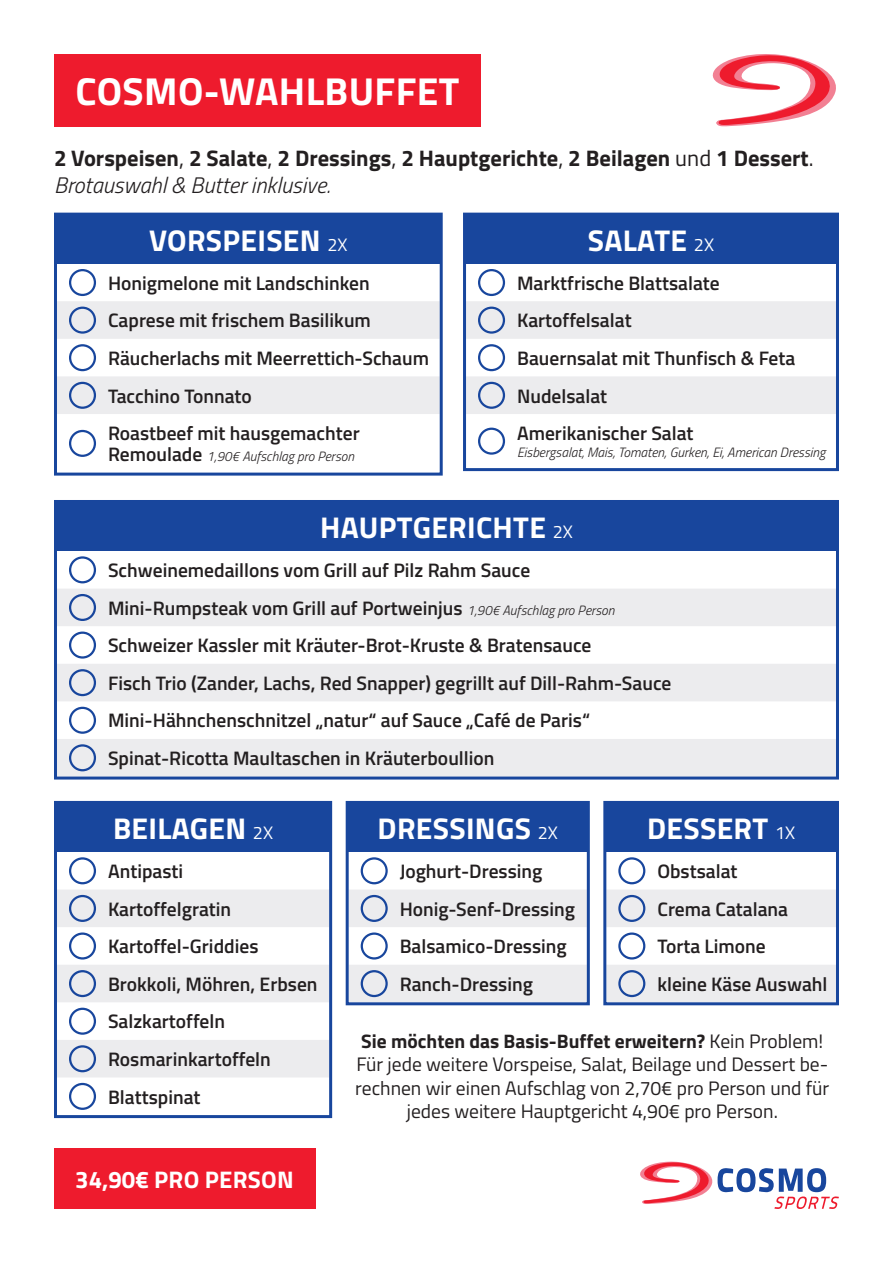
<style>
.page{position:relative;width:893px;height:1263px;background:#fff}
.page>*{position:absolute;margin:0;border:0;box-sizing:border-box;transform-origin:0 0}
.t1{font:700 39px "Titillium";letter-spacing:.01em;color:#fff}
.t2{font:700 30px "Titillium";letter-spacing:.01em;color:#fff}
.t3{font:700 24px "Titillium";letter-spacing:.01em;color:#fff}
.t4{font:700 22.5px/27px "Titillium";color:#231f20}
.t5{font:600 19.5px "Titillium";color:#231f20}
.t6{font:19.5px/23.4px "Titillium";color:#231f20;text-align:center}
.t7{font:700 19.5px "Titillium";color:#231f20}
.t8{font:italic 300 13.5px "Titillium";color:#231f20}
.s1{font-weight:400}
.s2{font-weight:300;font-style:italic}
.s3{font-weight:400;font-size:18px}
.s4{font-weight:600;font-style:normal;font-size:19.5px}
.s5{font-weight:300;font-style:italic;font-size:13.5px}
</style>
<div class="page">
<div style="left:54px;top:54px;width:427px;height:72px;background:#ee1b2d"></div>
<div style="left:54px;top:1148px;width:261px;height:61px;background:#ee1b2d"></div>
<svg style="left:712px;top:54px;width:124px;height:72px"></svg>
<div style="left:57px;top:216px;width:383px;height:48px;background:#18469d"></div>
<svg style="left:58px;top:301px;width:381px;height:113px"></svg>
<div style="left:69px;top:269px;width:27px;height:27px;border:2px solid #18469d;border-radius:50%"></div>
<div style="left:69px;top:307px;width:27px;height:27px;border:2px solid #18469d;border-radius:50%"></div>
<div style="left:69px;top:344px;width:27px;height:27px;border:2px solid #18469d;border-radius:50%"></div>
<div style="left:69px;top:382px;width:27px;height:27px;border:2px solid #18469d;border-radius:50%"></div>
<div style="left:69px;top:430px;width:27px;height:27px;border:2px solid #18469d;border-radius:50%"></div>
<div style="left:54px;top:213px;width:389px;height:263px;border:3px solid #18469d"></div>
<svg style="left:640px;top:1161px;width:199px;height:48px"></svg>
<div style="left:466px;top:216px;width:370px;height:48px;background:#18469d"></div>
<svg style="left:467px;top:301px;width:368px;height:113px"></svg>
<div style="left:478px;top:269px;width:27px;height:27px;border:2px solid #18469d;border-radius:50%"></div>
<div style="left:478px;top:307px;width:27px;height:27px;border:2px solid #18469d;border-radius:50%"></div>
<div style="left:478px;top:344px;width:27px;height:27px;border:2px solid #18469d;border-radius:50%"></div>
<div style="left:478px;top:382px;width:27px;height:27px;border:2px solid #18469d;border-radius:50%"></div>
<div style="left:478px;top:428px;width:27px;height:27px;border:2px solid #18469d;border-radius:50%"></div>
<div style="left:463px;top:213px;width:376px;height:258px;border:3px solid #18469d"></div>
<div style="left:57px;top:503px;width:779px;height:48px;background:#18469d"></div>
<svg style="left:58px;top:589px;width:777px;height:186px;fill:#ececee"></svg>
<div style="left:69px;top:556px;width:27px;height:27px;border:2px solid #18469d;border-radius:50%"></div>
<div style="left:69px;top:594px;width:27px;height:27px;border:2px solid #18469d;border-radius:50%"></div>
<div style="left:69px;top:631px;width:27px;height:28px;border:2px solid #18469d;border-radius:50%"></div>
<div style="left:69px;top:669px;width:27px;height:27px;border:2px solid #18469d;border-radius:50%"></div>
<div style="left:69px;top:707px;width:27px;height:27px;border:2px solid #18469d;border-radius:50%"></div>
<div style="left:69px;top:744px;width:27px;height:27px;border:2px solid #18469d;border-radius:50%"></div>
<div style="left:54px;top:500px;width:785px;height:279px;border:3px solid #18469d"></div>
<div style="left:57px;top:804px;width:272px;height:48px;background:#18469d"></div>
<svg style="left:58px;top:890px;width:270px;height:187px;fill:#ececee"></svg>
<div style="left:69px;top:857px;width:27px;height:27px;border:2px solid #18469d;border-radius:50%"></div>
<div style="left:69px;top:895px;width:27px;height:27px;border:2px solid #18469d;border-radius:50%"></div>
<div style="left:69px;top:932px;width:27px;height:27px;border:2px solid #18469d;border-radius:50%"></div>
<div style="left:69px;top:970px;width:27px;height:27px;border:2px solid #18469d;border-radius:50%"></div>
<div style="left:69px;top:1008px;width:27px;height:27px;border:2px solid #18469d;border-radius:50%"></div>
<div style="left:69px;top:1045px;width:27px;height:27px;border:2px solid #18469d;border-radius:50%"></div>
<div style="left:69px;top:1083px;width:27px;height:27px;border:2px solid #18469d;border-radius:50%"></div>
<div style="left:54px;top:801px;width:278px;height:317px;border:3px solid #18469d"></div>
<div style="left:349px;top:804px;width:238px;height:48px;background:#18469d"></div>
<svg style="left:350px;top:890px;width:236px;height:111px"></svg>
<div style="left:361px;top:857px;width:27px;height:27px;border:2px solid #18469d;border-radius:50%"></div>
<div style="left:361px;top:895px;width:27px;height:27px;border:2px solid #18469d;border-radius:50%"></div>
<div style="left:361px;top:932px;width:27px;height:27px;border:2px solid #18469d;border-radius:50%"></div>
<div style="left:361px;top:970px;width:27px;height:27px;border:2px solid #18469d;border-radius:50%"></div>
<div style="left:346px;top:801px;width:244px;height:204px;border:3px solid #18469d"></div>
<div style="left:606px;top:804px;width:230px;height:48px;background:#18469d"></div>
<svg style="left:607px;top:890px;width:228px;height:111px"></svg>
<div style="left:618px;top:857px;width:27px;height:27px;border:2px solid #18469d;border-radius:50%"></div>
<div style="left:618px;top:895px;width:27px;height:27px;border:2px solid #18469d;border-radius:50%"></div>
<div style="left:618px;top:932px;width:27px;height:27px;border:2px solid #18469d;border-radius:50%"></div>
<div style="left:618px;top:970px;width:27px;height:27px;border:2px solid #18469d;border-radius:50%"></div>
<div style="left:603px;top:801px;width:236px;height:204px;border:3px solid #18469d"></div>
<p class="t1" style="left:75px;top:61px;width:385px">COSMO-WAHLBUFFET</p>
<p class="t4" style="left:54px;top:143px;width:761px">2 Vorspeisen<span class="s1">,</span> 2 Salate<span class="s1">,</span> 2 Dressings<span class="s1">,</span> 2 Hauptgerichte<span class="s1">,</span> 2 Beilagen <span class="s1">und</span> 1 Dessert<span class="s1">.<br></span><span class="s2">Brotauswahl &amp; Butter inklusive.</span></p>
<p class="t2" style="left:149px;top:217px;width:200px">VORSPEISEN <span class="s3">2X</span></p>
<p class="t5" style="left:108px;top:268px;width:263px">Honigmelone mit Landschinken</p>
<p class="t5" style="left:108px;top:306px;width:264px">Caprese mit frischem Basilikum</p>
<p class="t5" style="left:108px;top:343px;width:323px">Räucherlachs mit Meerrettich-Schaum</p>
<p class="t5" style="left:108px;top:381px;width:145px">Tacchino Tonnato</p>
<p class="t5" style="left:108px;top:419px;width:253px">Roastbeef mit hausgemachter</p>
<p class="t8" style="left:108px;top:447px;width:248px"><span class="s4">Remoulade</span> 1,90€ Aufschlag pro Person</p>
<p class="t2" style="left:588px;top:217px;width:128px">SALATE <span class="s3">2X</span></p>
<p class="t5" style="left:517px;top:268px;width:204px">Marktfrische Blattsalate</p>
<p class="t5" style="left:517px;top:306px;width:116px">Kartoffelsalat</p>
<p class="t5" style="left:517px;top:343px;width:280px">Bauernsalat mit Thunfisch &amp; Feta</p>
<p class="t5" style="left:517px;top:381px;width:92px">Nudelsalat</p>
<p class="t5" style="left:517px;top:419px;width:178px">Amerikanischer Salat</p>
<p class="t8" style="left:517px;top:442px;width:310px">Eisbergsalat, Mais, Tomaten, Gurken, Ei, American Dressing</p>
<p class="t2" style="left:320px;top:505px;width:254px">HAUPTGERICHTE <span class="s3">2X</span></p>
<p class="t5" style="left:108px;top:556px;width:424px">Schweinemedaillons vom Grill auf Pilz Rahm Sauce</p>
<p class="t5" style="left:108px;top:593px;width:508px">Mini-Rumpsteak vom Grill auf Portweinjus <span class="s5">1,90€ Aufschlag pro Person</span></p>
<p class="t5" style="left:108px;top:631px;width:485px">Schweizer Kassler mit Kräuter-Brot-Kruste &amp; Bratensauce</p>
<p class="t5" style="left:108px;top:668px;width:565px">Fisch Trio (Zander, Lachs, Red Snapper) gegrillt auf Dill-Rahm-Sauce</p>
<p class="t5" style="left:108px;top:706px;width:484px">Mini-Hähnchenschnitzel „natur“ auf Sauce „Café de Paris“</p>
<p class="t5" style="left:108px;top:744px;width:388px">Spinat-Ricotta Maultaschen in Kräuterboullion</p>
<p class="t2" style="left:113px;top:806px;width:162px">BEILAGEN <span class="s3">2X</span></p>
<p class="t5" style="left:108px;top:856px;width:77px">Antipasti</p>
<p class="t5" style="left:108px;top:894px;width:125px">Kartoffelgratin</p>
<p class="t5" style="left:108px;top:932px;width:152px">Kartoffel-Griddies</p>
<p class="t5" style="left:108px;top:969px;width:211px">Brokkoli, Möhren, Erbsen</p>
<p class="t5" style="left:108px;top:1007px;width:119px">Salzkartoffeln</p>
<p class="t5" style="left:108px;top:1044px;width:164px">Rosmarinkartoffeln</p>
<p class="t5" style="left:108px;top:1082px;width:94px">Blattspinat</p>
<p class="t3" style="left:75px;top:1161px;width:220px">34,90€ PRO PERSON</p>
<p class="t2" style="left:378px;top:806px;width:182px">DRESSINGS <span class="s3">2X</span></p>
<p class="t5" style="left:400px;top:856px;width:144px">Joghurt-Dressing</p>
<p class="t5" style="left:400px;top:894px;width:177px">Honig-Senf-Dressing</p>
<p class="t5" style="left:400px;top:932px;width:169px">Balsamico-Dressing</p>
<p class="t5" style="left:400px;top:969px;width:135px">Ranch-Dressing</p>
<p class="t2" style="left:647px;top:806px;width:150px">DESSERT <span class="s3">1X</span></p>
<p class="t5" style="left:657px;top:856px;width:82px">Obstsalat</p>
<p class="t5" style="left:657px;top:894px;width:132px">Crema Catalana</p>
<p class="t5" style="left:657px;top:932px;width:110px">Torta Limone</p>
<p class="t5" style="left:657px;top:969px;width:172px">kleine Käse Auswahl</p>
<p class="t7" style="left:361px;top:1026px;width:464px">Sie möchten das Basis-Buffet erweitern? <span class="s1">Kein Problem!</span></p>
<p class="t6" style="left:355px;top:1052px;width:476px">Für jede weitere Vorspeise, Salat, Beilage und Dessert be&shy;rechnen wir einen Aufschlag von 2,70€ pro Person und für jedes weitere Hauptgericht 4,90€ pro Person.</p>
</div>
